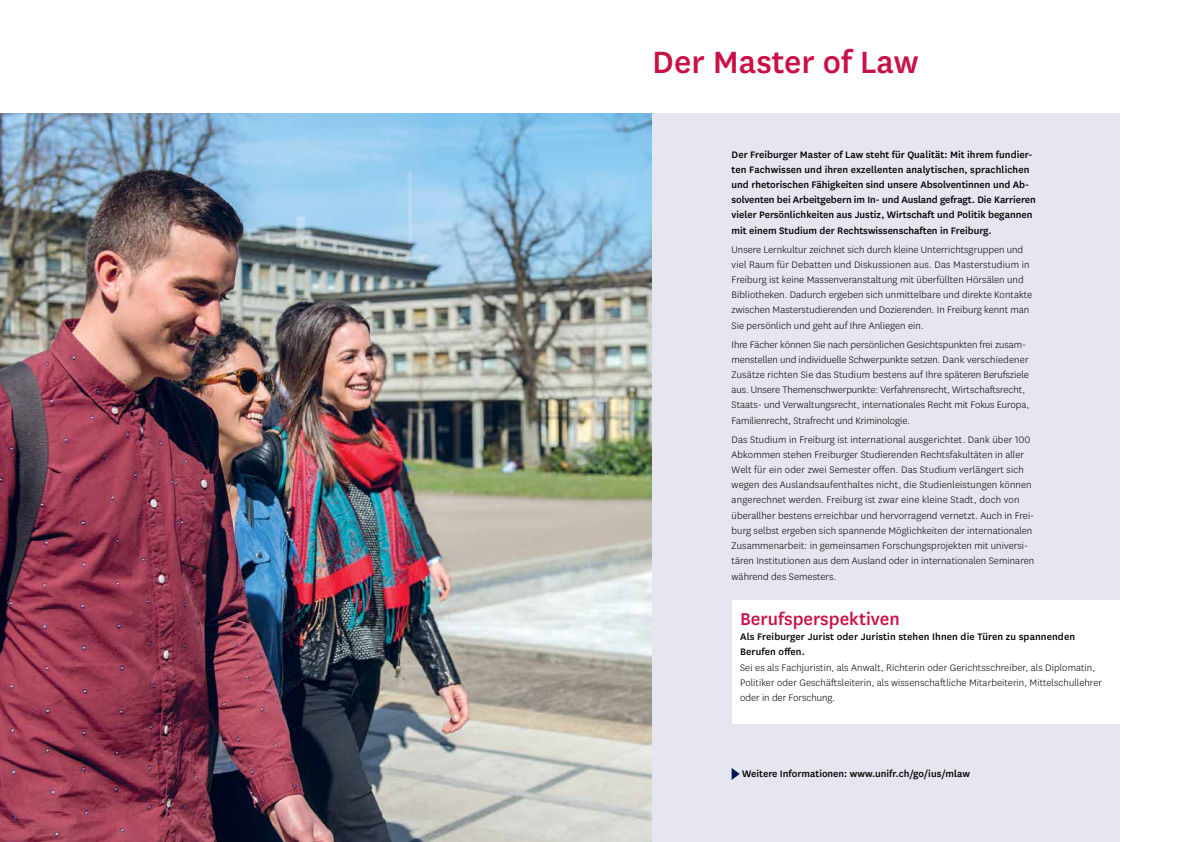
<style>
.page{position:relative;width:1191px;height:842px;background:#fff}
.page>*{position:absolute;margin:0;border:0;box-sizing:border-box;transform-origin:0 0}
.t1{font:500 36px "National Uni Fr";color:#c91146}
.t2{font:500 20px "National Uni Fr";color:#c91146}
.t3{font:300 11px/15.2px "National Uni Fr";letter-spacing:.005em;color:#000}
.t4{font:500 11px/15.2px "National Uni Fr";color:#000}
</style>
<div class="page">
<img style="left:0;top:113px;width:652px;height:729px">
<div style="left:652px;top:113px;width:468px;height:729px;background:#e5e6ef"></div>
<div style="left:731px;top:601px;width:397px;height:123px;background:#fff"></div>
<svg style="left:731px;top:768px;width:8px;height:12px"></svg>
<h1 class="t1" style="left:652px;top:38px;width:268px">Der Master of Law</h1>
<p class="t4" style="left:731px;top:146px;width:306px">Der Freiburger Master of Law steht für Qualität: Mit ihrem fundier&shy;ten Fachwissen und ihren exzellenten analytischen, sprachlichen und rhetorischen Fähigkeiten sind unsere Absolventinnen und Ab&shy;solventen bei Arbeitgebern im In- und Ausland gefragt. Die Karrieren vieler Persönlichkeiten aus Justiz, Wirtschaft und Politik begannen mit einem Studium der Rechtswissenschaften in Freiburg.</p>
<p class="t3" style="left:731px;top:241px;width:302px">Unsere Lernkultur zeichnet sich durch kleine Unterrichtsgruppen und viel Raum für Debatten und Diskussionen aus. Das Masterstudium in Freiburg ist keine Massenveranstaltung mit überfüllten Hörsälen und Bibliotheken. Dadurch ergeben sich unmittelbare und direkte Kontakte zwischen Masterstudierenden und Dozierenden. In Freiburg kennt man Sie persönlich und geht auf Ihre Anliegen ein.</p>
<p class="t3" style="left:731px;top:336px;width:299px">Ihre Fächer können Sie nach persönlichen Gesichtspunkten frei zusam&shy;menstellen und individuelle Schwerpunkte setzen. Dank verschiedener Zusätze richten Sie das Studium bestens auf Ihre späteren Berufsziele aus. Unsere Themenschwerpunkte: Verfahrensrecht, Wirtschaftsrecht, Staats- und Verwaltungsrecht, internationales Recht mit Fokus Europa, Familienrecht, Strafrecht und Kriminologie.</p>
<p class="t3" style="left:731px;top:431px;width:304px">Das Studium in Freiburg ist international ausgerichtet. Dank über 100<br>Abkommen stehen Freiburger Studierenden Rechtsfakultäten in aller Welt für ein oder zwei Semester offen. Das Studium verlängert sich wegen des Auslandsaufenthaltes nicht, die Studienleistungen können angerechnet werden. Freiburg ist zwar eine kleine Stadt, doch von überallher bestens erreichbar und hervorragend vernetzt. Auch in Frei&shy;burg selbst ergeben sich spannende Möglichkeiten der internationalen Zusammenarbeit: in gemeinsamen Forschungsprojekten mit universi&shy;tären Institutionen aus dem Ausland oder in internationalen Seminaren während des Semesters.</p>
<h2 class="t2" style="left:740px;top:605px;width:161px">Berufsperspektiven</h2>
<p class="t4" style="left:740px;top:629px;width:336px">Als Freiburger Jurist oder Juristin stehen Ihnen die Türen zu spannenden<br>Berufen offen.</p>
<p class="t3" style="left:740px;top:659px;width:363px">Sei es als Fachjuristin, als Anwalt, Richterin oder Gerichtsschreiber, als Diplomatin,<br>Politiker oder Geschäftsleiterin, als wissenschaftliche Mitarbeiterin, Mittelschullehrer oder in der Forschung.</p>
<p class="t4" style="left:742px;top:765px;width:229px">Weitere Informationen: www.unifr.ch/go/ius/mlaw</p>
</div>
